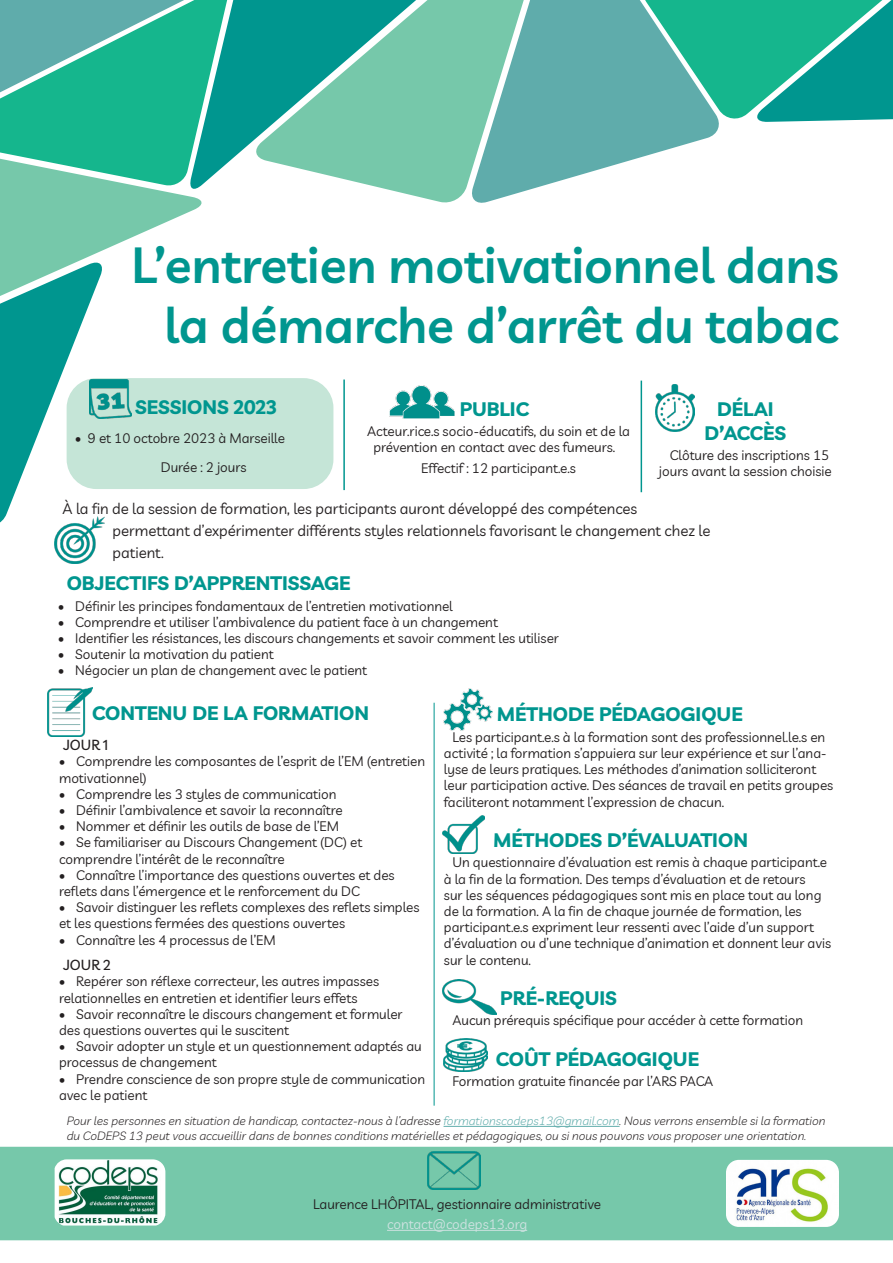
<style>
.page{position:relative;width:893px;height:1263px;background:#fff}
.page>*{position:absolute;margin:0;border:0;box-sizing:border-box;transform-origin:0 0}
.Gros_titre_inversé{font:600 49.5px/59.4px "Livvic";color:#00968f;text-align:right}
.Titres_droite_bis{font:700 19.5px/23.4px "Livvic";color:#00968f;text-align:center}
.Corps_10{font:15px "Livvic";color:#231f20}
.Corps_9_maj{font:500 14.25px "Livvic";color:#231f20}
.Corps_9{font:13.5px/16.2px "Livvic";color:#231f20}
.Corps_9_centré{font:13.5px/16.2px "Livvic";color:#231f20;text-align:right}
.Corps_9-2{font:13.5px "Livvic";color:#cee2e1}
.Corps_8_italique{font:italic 300 12px/14.4px "Livvic";color:#231f20}
.s1{color:#5facab}
</style>
<div class="page">
<div style="left:1px;top:1147px;width:891px;height:92px;background:#76c8aa"></div>
<div style="left:0;top:1147px;width:893px;height:93px;border:2px solid #76c8aa"></div>
<svg style="left:722px;top:0;width:171px;height:122px;background:#1cad95"></svg>
<svg style="left:555px;top:0;width:167px;height:183px;fill:#5facab"></svg>
<svg style="left:399px;top:0;width:156px;height:203px;background:#79bcb6"></svg>
<svg style="left:230px;top:0;width:255px;height:192px;background:#60beab"></svg>
<svg style="left:0;top:0;width:230px;height:524px"></svg>
<hr style="left:387px;top:1230px;width:140px;height:1px;background:#cee2e1">
<div style="left:67px;top:378px;width:266px;height:111px;background:#c5e5d7;border-radius:30px"></div>
<hr style="left:343px;top:379px;width:2px;height:111px;background:#00968f">
<hr style="left:641px;top:381px;width:1px;height:111px;background:#00968f">
<img style="left:55px;top:1159px;width:110px;height:66px">
<img style="left:726px;top:1160px;width:113px;height:67px">
<hr style="left:443px;top:1126px;width:177px;height:1px;background:#5facab">
<img style="left:656px;top:385px;width:39px;height:46px">
<img style="left:442px;top:979px;width:54px;height:36px">
<img style="left:443px;top:1039px;width:44px;height:33px">
<img style="left:389px;top:386px;width:65px;height:32px">
<img style="left:89px;top:379px;width:42px;height:40px">
<img style="left:427px;top:1152px;width:54px;height:38px">
<img style="left:48px;top:687px;width:44px;height:49px">
<img style="left:55px;top:516px;width:49px;height:47px">
<img style="left:444px;top:689px;width:48px;height:41px">
<img style="left:443px;top:815px;width:41px;height:38px">
<hr style="left:434px;top:703px;width:1px;height:403px;background:#00968f">
<p class="Gros_titre_inversé" style="left:132px;top:232px;width:709px">L’entretien motivationnel dans la démarche d’arrêt du tabac</p>
<p class="Titres_droite_bis" style="left:704px;top:396px;width:83px">DÉLAI<br>D’ACCÈS</p>
<p class="Corps_9_centré" style="left:659px;top:446px;width:174px">Clôture des inscriptions 15 jours avant la session choisie</p>
<p class="Titres_droite_bis" style="left:135px;top:394px;width:143px">SESSIONS 2023</p>
<p class="Corps_9" style="left:75px;top:430px;width:211px">• 9 et 10 octobre 2023 à Marseille</p>
<p class="Corps_9_centré" style="left:161px;top:459px;width:87px">Durée : 2 jours</p>
<p class="Corps_10" style="left:63px;top:497px;width:576px">À la fin de la session de formation, les participants auront développé des compétences</p>
<p class="Corps_10" style="left:113px;top:519px;width:599px">permettant d’expérimenter différents styles relationnels favorisant le changement chez le</p>
<p class="Corps_10" style="left:113px;top:542px;width:53px">patient.</p>
<p class="Titres_droite_bis" style="left:67px;top:570px;width:285px">OBJECTIFS D’APPRENTISSAGE</p>
<p class="Corps_9" style="left:58px;top:597px;width:396px">• Définir les principes fondamentaux de l’entretien motivationnel</p>
<p class="Corps_9" style="left:58px;top:613px;width:441px">• Comprendre et utiliser l’ambivalence du patient face à un changement</p>
<p class="Corps_9" style="left:58px;top:629px;width:502px">• Identifier les résistances, les discours changements et savoir comment les utiliser</p>
<p class="Corps_9" style="left:58px;top:645px;width:217px">• Soutenir la motivation du patient</p>
<p class="Corps_9" style="left:58px;top:662px;width:310px">• Négocier un plan de changement avec le patient</p>
<p class="Titres_droite_bis" style="left:92px;top:700px;width:278px">CONTENU DE LA FORMATION</p>
<p class="Corps_9_maj" style="left:63px;top:734px;width:46px">JOUR 1</p>
<p class="Corps_9" style="left:59px;top:752px;width:368px">• Comprendre les composantes de l’esprit de l’EM (entretien motivationnel)</p>
<p class="Corps_9" style="left:59px;top:785px;width:279px">• Comprendre les 3 styles de communication</p>
<p class="Corps_9" style="left:59px;top:801px;width:285px">• Définir l’ambivalence et savoir la reconnaître</p>
<p class="Corps_9" style="left:59px;top:817px;width:282px">• Nommer et définir les outils de base de l’EM</p>
<p class="Corps_9" style="left:59px;top:833px;width:305px">• Se familiariser au Discours Changement (DC) et comprendre l’intérêt de le reconnaître</p>
<p class="Corps_9" style="left:59px;top:866px;width:337px">• Connaître l’importance des questions ouvertes et des reflets dans l’émergence et le renforcement du DC</p>
<p class="Corps_9" style="left:59px;top:898px;width:362px">• Savoir distinguer les reflets complexes des reflets simples et les questions fermées des questions ouvertes</p>
<p class="Corps_9" style="left:59px;top:931px;width:218px">• Connaître les 4 processus de l’EM</p>
<p class="Corps_9_maj" style="left:63px;top:954px;width:49px">JOUR 2</p>
<p class="Corps_9" style="left:59px;top:972px;width:322px">• Repérer son réflexe correcteur, les autres impasses relationnelles en entretien et identifier leurs effets</p>
<p class="Corps_9" style="left:59px;top:1005px;width:345px">• Savoir reconnaître le discours changement et formuler des questions ouvertes qui le suscitent</p>
<p class="Corps_9" style="left:59px;top:1037px;width:364px">• Savoir adopter un style et un questionnement adaptés au processus de changement</p>
<p class="Corps_9" style="left:59px;top:1070px;width:368px">• Prendre conscience de son propre style de communication avec le patient</p>
<p class="Titres_droite_bis" style="left:460px;top:395px;width:71px">PUBLIC</p>
<p class="Corps_9" style="left:373px;top:422px;width:258px;text-indent:-6px">Acteur.rice.s socio-éducatifs, du soin et de la prévention en contact avec des fumeurs.</p>
<p class="Corps_9" style="left:421px;top:459px;width:156px">Effectif : 12 participant.e.s</p>
<p class="Titres_droite_bis" style="left:497px;top:701px;width:248px">MÉTHODE PÉDAGOGIQUE</p>
<p class="Corps_9" style="left:444px;top:728px;width:391px;text-indent:9px">Les participant.e.s à la formation sont des professionnel.le.s en activité ; la formation s’appuiera sur leur expérience et sur l’ana&shy;lyse de leurs pratiques. Les méthodes d’animation solliciteront leur participation active. Des séances de travail en petits groupes faciliteront notamment l’expression de chacun.</p>
<p class="Titres_droite_bis" style="left:493px;top:826px;width:256px">MÉTHODES D’ÉVALUATION</p>
<p class="Corps_9" style="left:444px;top:854px;width:389px;text-indent:9px">Un questionnaire d’évaluation est remis à chaque participant.e à la fin de la formation. Des temps d’évaluation et de retours<br>sur les séquences pédagogiques sont mis en place tout au long de la formation. A la fin de chaque journée de formation, les participant.e.s expriment leur ressenti avec l’aide d’un support d’évaluation ou d’une technique d’animation et donnent leur avis sur le contenu.</p>
<p class="Titres_droite_bis" style="left:500px;top:984px;width:118px">PRÉ-REQUIS</p>
<p class="Corps_9" style="left:452px;top:1012px;width:352px">Aucun prérequis spécifique pour accéder à cette formation</p>
<p class="Titres_droite_bis" style="left:496px;top:1045px;width:205px">COÛT PÉDAGOGIQUE</p>
<p class="Corps_9" style="left:452px;top:1072px;width:262px">Formation gratuite financée par l’ARS PACA</p>
<p class="Corps_8_italique" style="left:67px;top:1113px;width:760px">Pour les personnes en situation de handicap, contactez-nous à l’adresse <span class="s1">formationscodeps13@gmail.com</span>. Nous verrons ensemble si la formation du CoDEPS 13 peut vous accueillir dans de bonnes conditions matérielles et pédagogiques, ou si nous pouvons vous proposer une orientation.</p>
<p class="Corps_9" style="left:313px;top:1195px;width:289px">Laurence LHÔPITAL, gestionnaire administrative</p>
<p class="Corps_9-2" style="left:387px;top:1214px;width:142px">contact@codeps13.org</p>
</div>
